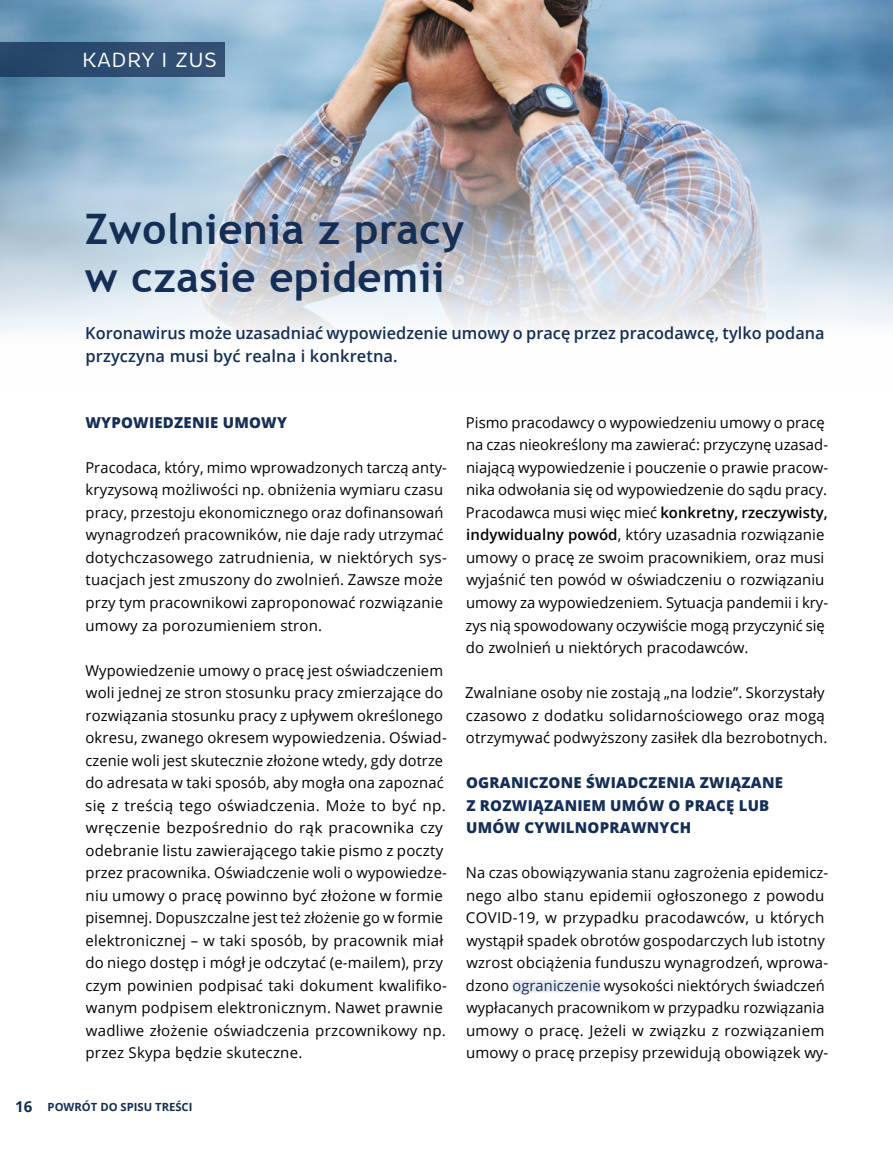
<style>
.page{position:relative;width:893px;height:1149px;background:#fff}
.page>*{position:absolute;margin:0;border:0;box-sizing:border-box;transform-origin:0 0}
.t1{font:700 42px/48px "Trebuchet MS";letter-spacing:.015em;color:#152e55}
.t2{font:21px "Brevia";letter-spacing:.025em;color:#fff}
.t3{font:600 16.5px/22.5px "Open Sans";color:#152e55}
.t4{font:15px/22.5px "Open Sans";letter-spacing:.01em;color:#000}
.t5{font:800 15px/22.5px "Open Sans";letter-spacing:.015em;color:#152e55}
.t6{font:700 11.25px "Open Sans";color:#152e55}
.s1{font-size:15px}
.s2{font-weight:600}
.s3{color:#152e55}
</style>
<div class="page">
<img style="left:0;top:0;width:893px;height:334px">
<div style="left:0;top:42px;width:225px;height:34px;background:#2c4b6f"></div>
<div style="left:512px;top:980px;width:89px;height:12px;background:#e8e8ef"></div>
<h2 class="t2" style="left:82px;top:47px;width:136px">KADRY I ZUS</h2>
<h1 class="t1" style="left:85px;top:205px;width:381px">Zwolnienia z pracy w czasie epidemii</h1>
<p class="t3" style="left:85px;top:321px;width:741px">Koronawirus może uzasadniać wypowiedzenie umowy o pracę przez pracodawcę, tylko podana przyczyna musi być realna i konkretna.</p>
<p class="t5" style="left:85px;top:410px;width:203px">WYPOWIEDZENIE UMOWY</p>
<p class="t4" style="left:85px;top:455px;width:363px">Pracodaca, który, mimo wprowadzonych tarczą anty&shy;kryzysową możliwości np. obniżenia wymiaru czasu pracy, przestoju ekonomicznego oraz dofinansowań wynagrodzeń pracowników, nie daje rady utrzymać dotychczasowego zatrudnienia, w niektórych sys&shy;tuacjach jest zmuszony do zwolnień. Zawsze może przy tym pracownikowi zaproponować rozwiązanie umowy za porozumieniem stron.</p>
<p class="t4" style="left:85px;top:658px;width:363px">Wypowiedzenie umowy o pracę jest oświadczeniem woli jednej ze stron stosunku pracy zmierzające do rozwiązania stosunku pracy z upływem określonego okresu, zwanego okresem wypowiedzenia. Oświad&shy;czenie woli jest skutecznie złożone wtedy, gdy dotrze do adresata w taki sposób, aby mogła ona zapoznać się z treścią tego oświadczenia. Może to być np. wręczenie bezpośrednio do rąk pracownika czy odebranie listu zawierającego takie pismo z poczty przez pracownika. Oświadczenie woli o wypowiedze&shy;niu umowy o pracę powinno być złożone w formie pisemnej. Dopuszczalne jest też złożenie go w formie elektronicznej – w taki sposób, by pracownik miał do niego dostęp i mógł je odczytać (e-mailem), przy czym powinien podpisać taki dokument kwalifiko&shy;wanym podpisem elektronicznym. Nawet prawnie wadliwe złożenie oświadczenia przcownikowy np. przez Skypa będzie skuteczne.</p>
<p class="t6" style="left:15px;top:1098px;width:179px"><span class="s1">16</span> POWRÓT DO SPISU TREŚCI</p>
<p class="t4" style="left:466px;top:410px;width:364px">Pismo pracodawcy o wypowiedzeniu umowy o pracę na czas nieokreślony ma zawierać: przyczynę uzasad&shy;niającą wypowiedzenie i pouczenie o prawie pracow&shy;nika odwołania się od wypowiedzenie do sądu pracy.<br>Pracodawca musi więc mieć <span class="s2">konkretny, rzeczywisty, indywidualny powód</span>, który uzasadnia rozwiązanie umowy o pracę ze swoim pracownikiem, oraz musi wyjaśnić ten powód w oświadczeniu o rozwiązaniu umowy za wypowiedzeniem. Sytuacja pandemii i kry&shy;zys nią spowodowany oczywiście mogą przyczynić się do zwolnień u niektórych pracodawców.</p>
<p class="t4" style="left:465px;top:680px;width:364px">Zwalniane osoby nie zostają „na lodzie”. Skorzystały czasowo z dodatku solidarnościowego oraz mogą otrzymywać podwyższony zasiłek dla bezrobotnych.</p>
<p class="t5" style="left:466px;top:770px;width:318px">OGRANICZONE ŚWIADCZENIA ZWIĄZANE<br>Z ROZWIĄZANIEM UMÓW O PRACĘ LUB<br>UMÓW CYWILNOPRAWNYCH</p>
<p class="t4" style="left:466px;top:860px;width:364px">Na czas obowiązywania stanu zagrożenia epidemicz&shy;nego albo stanu epidemii ogłoszonego z powodu COVID-19, w przypadku pracodawców, u których wystąpił spadek obrotów gospodarczych lub istotny wzrost obciążenia funduszu wynagrodzeń, wprowa&shy;dzono <span class="s3">ograniczenie</span> wysokości niektórych świadczeń wypłacanych pracownikom w przypadku rozwiązania umowy o pracę. Jeżeli w związku z rozwiązaniem umowy o pracę przepisy przewidują obowiązek wy-</p>
</div>
